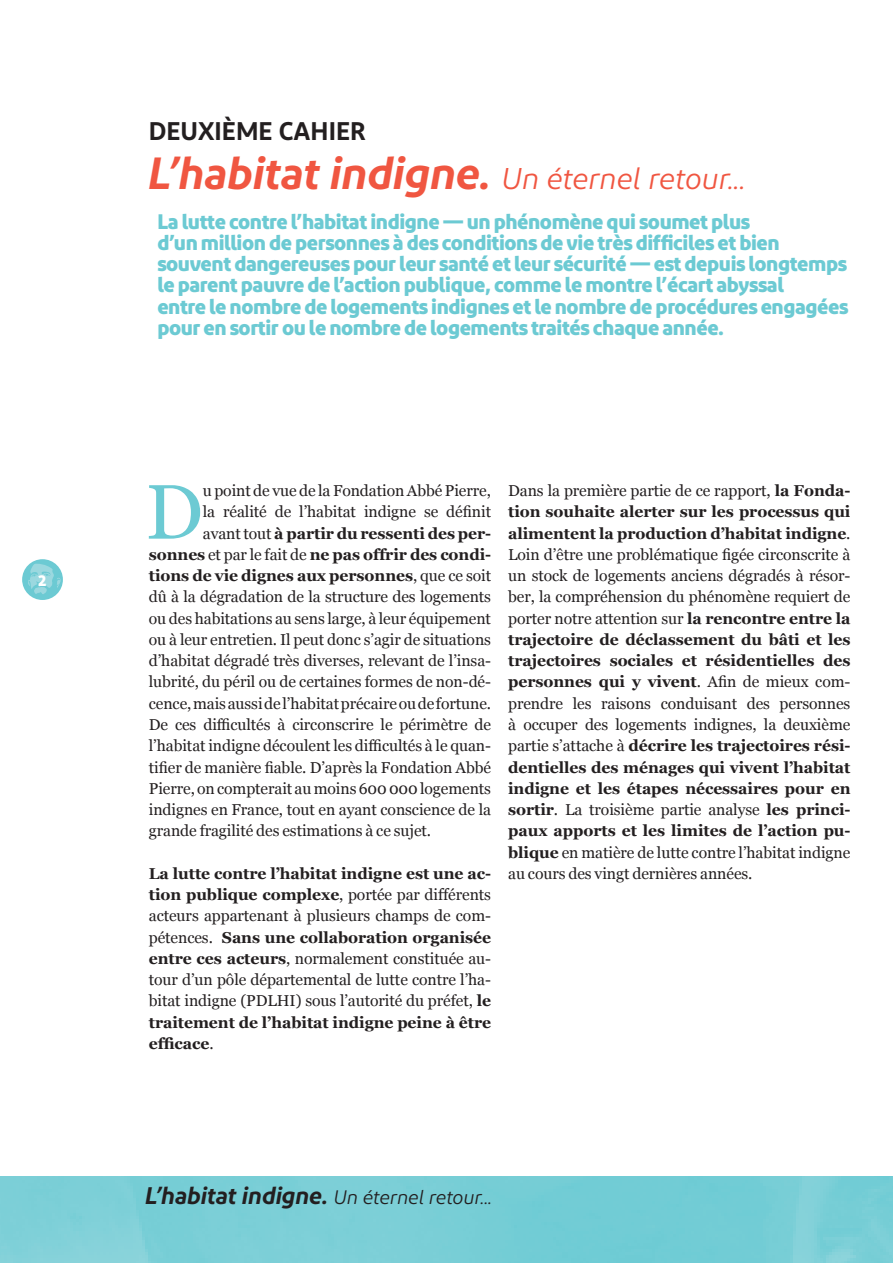
<style>
.page{position:relative;width:893px;height:1263px;background:#fff}
.page>*{position:absolute;margin:0;border:0;box-sizing:border-box;transform-origin:0 0}
.TEXTE___LETTRINE{font:77.1px "Georgia";color:#6ccad3}
.NOUVEAU_TITRE{font:italic 30px "Diodrum";letter-spacing:-.01em;color:#f05641}
.t1{font:600 25.5px "Diodrum";color:#231f20}
.CHAPO{font:700 21px/21.3px "Diodrum";letter-spacing:-.02em;color:#6ccad3}
.t2{font:italic 19.5px "Diodrum";letter-spacing:-.01em;color:#231f20}
.TEXTE{font:15.75px/21.3px "Georgia";letter-spacing:-.005em;color:#231f20;text-align:justify}
.TEXTE___LETTRINE-2{font:15.75px "Georgia";letter-spacing:-.005em;color:#231f20}
.TEXTE___LETTRINE-3{font:700 15.75px "Georgia";letter-spacing:-.005em;color:#231f20}
.t3{font:700 15.75px "Diodrum";color:#fff}
.s1{font-weight:600;font-size:45px}
.s2{font-weight:400}
.s3{font-weight:700}
.s4{font-weight:600;font-size:24px}
</style>
<div class="page">
<div style="left:22px;top:559px;width:41px;height:41px;background:#6ccad3;border-radius:50%"></div>
<svg style="left:28px;top:563px;width:33px;height:31px"></svg>
<p class="t3" style="left:38px;top:570px;width:10px">2</p>
<p class="t1" style="left:149px;top:115px;width:219px">DEUXIÈME CAHIER</p>
<p class="NOUVEAU_TITRE" style="left:149px;top:160px;width:599px"><span class="s1">L’habitat indigne.</span> Un éternel retour...</p>
<p class="CHAPO" style="left:157px;top:210px;width:594px">La lutte contre l’habitat indigne — un phénomène qui soumet plus</p>
<p class="CHAPO" style="left:157px;top:231px;width:691px">d’un million de personnes à des conditions de vie très difficiles et bien souvent dangereuses pour leur santé et leur sécurité — est depuis longtemps le parent pauvre de l’action publique, comme le montre l’écart abyssal</p>
<p class="CHAPO" style="left:157px;top:295px;width:693px">entre le nombre de logements indignes et le nombre de procédures engagées pour en sortir ou le nombre de logements traités chaque année.</p>
<p class="TEXTE___LETTRINE" style="left:145px;top:456px;width:59px">D</p>
<p class="TEXTE___LETTRINE-2" style="left:203px;top:479px;width:290px">u point de vue de la Fondation Abbé Pierre,</p>
<p class="TEXTE___LETTRINE-2" style="left:203px;top:500px;width:290px">la réalité de l’habitat indigne se définit</p>
<p class="TEXTE___LETTRINE-3" style="left:203px;top:521px;width:290px"><span class="s2">avant tout</span> à partir du ressenti des per-</p>
<p class="TEXTE___LETTRINE-3" style="left:149px;top:543px;width:344px">sonnes <span class="s2">et par le fait de</span> ne pas offrir des condi-</p>
<p class="TEXTE___LETTRINE-3" style="left:149px;top:564px;width:344px">tions de vie dignes aux personnes<span class="s2">, que ce soit</span></p>
<p class="TEXTE___LETTRINE-2" style="left:149px;top:585px;width:344px">dû à la dégradation de la structure des logements</p>
<p class="TEXTE___LETTRINE-2" style="left:149px;top:607px;width:344px">ou des habitations au sens large, à leur équipement</p>
<p class="TEXTE___LETTRINE-2" style="left:149px;top:628px;width:344px">ou à leur entretien. Il peut donc s’agir de situations</p>
<p class="TEXTE___LETTRINE-2" style="left:149px;top:649px;width:344px">d’habitat dégradé très diverses, relevant de l’insa-</p>
<p class="TEXTE___LETTRINE-2" style="left:149px;top:670px;width:344px">lubrité, du péril ou de certaines formes de non-dé-</p>
<p class="TEXTE___LETTRINE-2" style="left:149px;top:692px;width:344px">cence, mais aussi de l’habitat précaire ou de fortune.</p>
<p class="TEXTE___LETTRINE-2" style="left:149px;top:713px;width:344px">De ces difficultés à circonscrire le périmètre de</p>
<p class="TEXTE___LETTRINE-2" style="left:149px;top:734px;width:344px">l’habitat indigne découlent les difficultés à le quan-</p>
<p class="TEXTE___LETTRINE-2" style="left:149px;top:756px;width:344px">tifier de manière fiable. D’après la Fondation Abbé</p>
<p class="TEXTE___LETTRINE-2" style="left:149px;top:777px;width:344px">Pierre, on compterait au moins 600000 logements</p>
<p class="TEXTE___LETTRINE-2" style="left:149px;top:798px;width:344px">indignes en France, tout en ayant conscience de la</p>
<p class="TEXTE___LETTRINE-2" style="left:149px;top:819px;width:284px">grande fragilité des estimations à ce sujet.</p>
<p class="TEXTE" style="left:149px;top:862px;width:344px"><span class="s3">La lutte contre l’habitat indigne est une ac&shy;tion publique complexe</span>, portée par différents acteurs appartenant à plusieurs champs de com&shy;pétences. <span class="s3">Sans une collaboration organisée entre ces acteurs</span>, normalement constituée au&shy;tour d’un pôle départemental de lutte contre l’ha&shy;bitat indigne (PDLHI) sous l’autorité du préfet, <span class="s3">le traitement de l’habitat indigne peine à être efficace</span>.</p>
<p class="TEXTE" style="left:508px;top:479px;width:344px">Dans la première partie de ce rapport, <span class="s3">la Fonda&shy;tion souhaite alerter sur les processus qui alimentent la production d’habitat indigne</span>.<br>Loin d’être une problématique figée circonscrite à un stock de logements anciens dégradés à résor&shy;ber, la compréhension du phénomène requiert de porter notre attention sur <span class="s3">la rencontre entre la trajectoire de déclassement du bâti et les trajectoires sociales et résidentielles des personnes qui y vivent</span>. Afin de mieux com&shy;prendre les raisons conduisant des personnes à occuper des logements indignes, la deuxième partie s’attache à <span class="s3">décrire les trajectoires rési&shy;dentielles des ménages qui vivent l’habitat indigne et les étapes nécessaires pour en sortir</span>. La troisième partie analyse <span class="s3">les princi&shy;paux apports et les limites de l’action pu&shy;blique</span> en matière de lutte contre l’habitat indigne au cours des vingt dernières années.</p>
<p class="t2" style="left:145px;top:1185px;width:349px"><span class="s4">L’habitat indigne.</span> Un éternel retour...</p>
</div>
